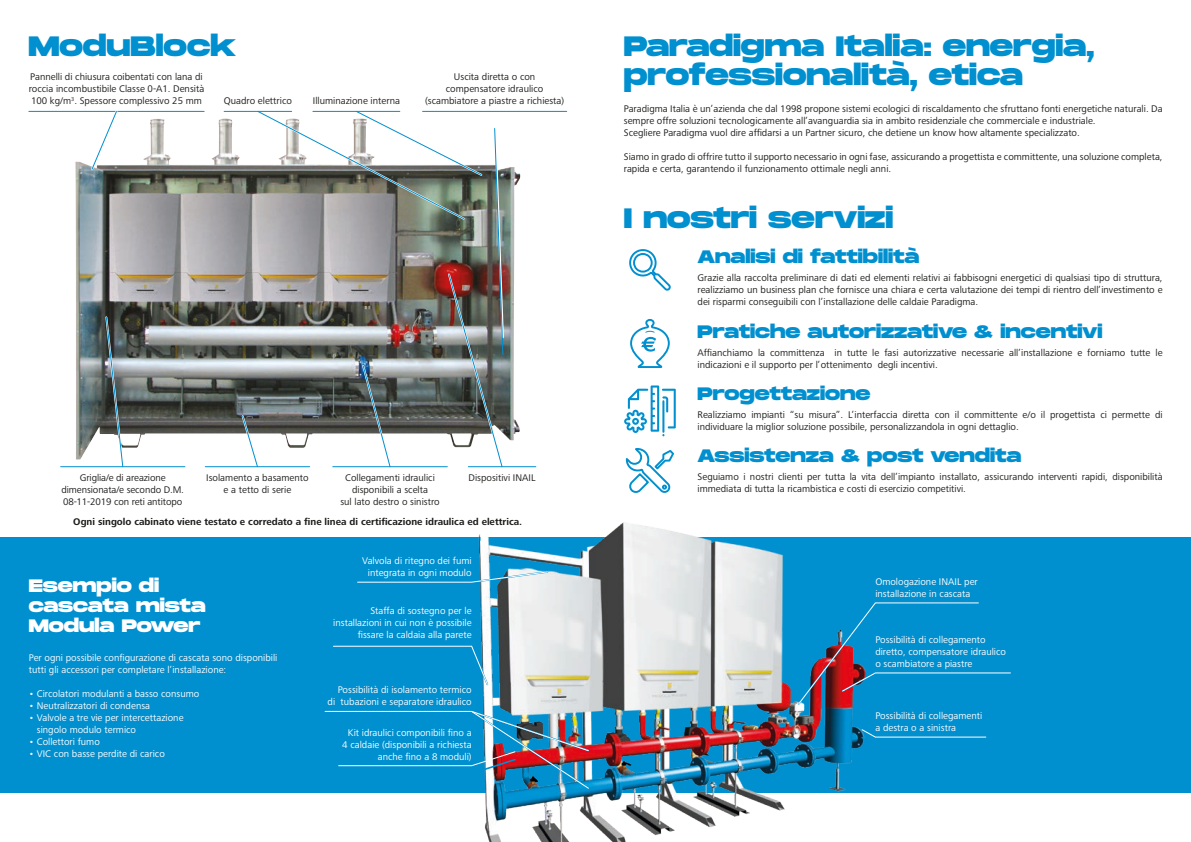
<style>
.page{position:relative;width:1191px;height:842px;background:#fff}
.page>*{position:absolute;margin:0;border:0;box-sizing:border-box;transform-origin:0 0}
.Titoli_1{font:800 28px/29px "Monument Extended";color:#008fcf}
.Titoli_3{font:800 18px "Monument Extended";color:#008fcf}
.Titoli_3-2{font:800 18px "Monument Extended";color:#fff}
.Testo{font:10px/12px "Frutiger Next LTW1 G";color:#1d1d1b}
.Testo-2{font:10px/12px "Frutiger Next LTW1 G";color:#fff}
.Testo-3{font:700 10px "Frutiger Next LTW1 G";color:#1d1d1b}
</style>
<div class="page">
<div style="left:0;top:538px;width:1191px;height:255px;background:#008fcf"></div>
<img style="left:457px;top:522px;width:421px;height:320px">
<svg style="left:357px;top:570px;width:192px;height:14px"></svg>
<svg style="left:796px;top:601px;width:215px;height:105px"></svg>
<svg style="left:860px;top:729px;width:127px;height:17px"></svg>
<svg style="left:333px;top:645px;width:156px;height:41px"></svg>
<img style="left:324px;top:709px;width:266px;height:81px">
<img style="left:75px;top:119px;width:445px;height:340px">
<hr style="left:422px;top:111px;width:145px;height:1px;background:#008fcf">
<svg style="left:104px;top:315px;width:21px;height:153px"></svg>
<hr style="left:29px;top:111px;width:175px;height:1px;background:#008fcf">
<hr style="left:205px;top:466px;width:105px;height:1px;background:#008fcf">
<hr style="left:468px;top:466px;width:68px;height:1px;background:#008fcf">
<hr style="left:61px;top:466px;width:124px;height:1px;background:#008fcf">
<hr style="left:224px;top:111px;width:68px;height:1px;background:#008fcf">
<img style="left:240px;top:110px;width:265px;height:358px">
<svg style="left:89px;top:110px;width:30px;height:62px"></svg>
<svg style="left:629px;top:249px;width:42px;height:42px"></svg>
<svg style="left:624px;top:385px;width:52px;height:51px"></svg>
<svg style="left:630px;top:318px;width:40px;height:50px"></svg>
<svg style="left:625px;top:448px;width:49px;height:45px"></svg>
<p class="Titoli_1" style="left:28px;top:31px;width:209px">ModuBlock</p>
<p class="Titoli_1" style="left:624px;top:31px;width:472px">Paradigma Italia: energia, professionalità, etica</p>
<p class="Testo" style="left:624px;top:103px;width:540px">Paradigma Italia è un’azienda che dal 1998 propone sistemi ecologici di riscaldamento che sfruttano fonti energetiche naturali. Da sempre offre soluzioni tecnologicamente all’avanguardia sia in ambito residenziale che commerciale e industriale.</p>
<p class="Testo" style="left:624px;top:127px;width:457px">Scegliere Paradigma vuol dire affidarsi a un Partner sicuro, che detiene un know how altamente specializzato.</p>
<p class="Testo" style="left:624px;top:151px;width:540px">Siamo in grado di offrire tutto il supporto necessario in ogni fase, assicurando a progettista e committente, una soluzione completa, rapida e certa, garantendo il funzionamento ottimale negli anni.</p>
<p class="Titoli_1" style="left:624px;top:203px;width:271px">I nostri servizi</p>
<p class="Titoli_3" style="left:697px;top:244px;width:223px">Analisi di fattibilità</p>
<p class="Testo" style="left:697px;top:272px;width:466px;text-align:justify">Grazie alla raccolta preliminare di dati ed elementi relativi ai fabbisogni energetici di qualsiasi tipo di struttura, realizziamo un business plan che fornisce una chiara e certa valutazione dei tempi di rientro dell’investimento e dei risparmi conseguibili con l’installazione delle caldaie Paradigma.</p>
<p class="Titoli_3" style="left:697px;top:318px;width:406px">Pratiche autorizzative &amp; incentivi</p>
<p class="Testo" style="left:697px;top:346px;width:466px">Affianchiamo la committenza in tutte le fasi autorizzative necessarie all’installazione e forniamo tutte le indicazioni e il supporto per l’ottenimento degli incentivi.</p>
<p class="Titoli_3" style="left:697px;top:380px;width:174px">Progettazione</p>
<p class="Testo" style="left:697px;top:408px;width:466px">Realizziamo impianti “su misura”. L’interfaccia diretta con il committente e/o il progettista ci permette di individuare la miglior soluzione possibile, personalizzandola in ogni dettaglio.</p>
<p class="Titoli_3" style="left:697px;top:442px;width:325px">Assistenza &amp; post vendita</p>
<p class="Testo" style="left:697px;top:470px;width:466px">Seguiamo i nostri clienti per tutta la vita dell’impianto installato, assicurando interventi rapidi, disponibilità immediata di tutta la ricambistica e costi di esercizio competitivi.</p>
<p class="Testo" style="left:29px;top:71px;width:177px">Pannelli di chiusura coibentati con lana di roccia incombustibile Classe 0-A1. Densità<br>100 kg/m<sup>3</sup>. Spessore complessivo 25 mm</p>
<p class="Testo" style="left:454px;top:71px;width:83px">Uscita diretta o con</p>
<p class="Testo" style="left:446px;top:83px;width:99px">compensatore idraulico</p>
<p class="Testo" style="left:425px;top:95px;width:141px">(scambiatore a piastre a richiesta)</p>
<p class="Testo" style="left:224px;top:95px;width:70px">Quadro elettrico</p>
<p class="Testo" style="left:313px;top:95px;width:89px">Illuminazione interna</p>
<p class="Testo" style="left:62px;top:472px;width:124px;text-align:center">Griglia/e di areazione dimensionata/e secondo D.M.<br>08-11-2019 con reti antitopo</p>
<p class="Testo" style="left:206px;top:472px;width:104px">Isolamento a basamento</p>
<p class="Testo" style="left:224px;top:484px;width:69px">e a tetto di serie</p>
<p class="Testo" style="left:345px;top:472px;width:91px;text-align:center">Collegamenti idraulici disponibili a scelta</p>
<p class="Testo" style="left:340px;top:496px;width:101px">sul lato destro o sinistro</p>
<p class="Testo" style="left:468px;top:472px;width:68px">Dispositivi INAIL</p>
<p class="Testo-3" style="left:73px;top:515px;width:450px">Ogni singolo cabinato viene testato e corredato a fine linea di certificazione idraulica ed elettrica.</p>
<p class="Titoli_3-2" style="left:29px;top:573px;width:132px">Esempio di</p>
<p class="Titoli_3-2" style="left:29px;top:593px;width:178px">cascata mista</p>
<p class="Titoli_3-2" style="left:29px;top:613px;width:173px">Modula Power</p>
<p class="Testo-2" style="left:29px;top:652px;width:250px">Per ogni possibile configurazione di cascata sono disponibili tutti gli accessori per completare l’installazione:</p>
<p class="Testo-2" style="left:29px;top:688px;width:172px">• Circolatori modulanti a basso consumo</p>
<p class="Testo-2" style="left:29px;top:700px;width:123px">• Neutralizzatori di condensa</p>
<p class="Testo-2" style="left:37px;top:712px;width:148px;text-indent:-8px">• Valvole a tre vie per intercettazione singolo modulo termico</p>
<p class="Testo-2" style="left:29px;top:736px;width:73px">• Collettori fumo</p>
<p class="Testo-2" style="left:29px;top:748px;width:137px">• VIC con basse perdite di carico</p>
<p class="Testo-2" style="left:362px;top:555px;width:111px">Valvola di ritegno dei fumi</p>
<p class="Testo-2" style="left:368px;top:567px;width:105px">integrata in ogni modulo</p>
<p class="Testo-2" style="left:333px;top:605px;width:140px;text-align:right">Staffa di sostegno per le installazioni in cui non è possibile fissare la caldaia alla parete</p>
<p class="Testo-2" style="left:338px;top:684px;width:135px">Possibilità di isolamento termico</p>
<p class="Testo-2" style="left:327px;top:696px;width:146px">di tubazioni e separatore idraulico</p>
<p class="Testo-2" style="left:348px;top:727px;width:125px">Kit idraulici componibili fino a</p>
<p class="Testo-2" style="left:342px;top:739px;width:131px">4 caldaie (disponibili a richiesta</p>
<p class="Testo-2" style="left:378px;top:751px;width:95px">anche fino a 8 moduli)</p>
<p class="Testo-2" style="left:875px;top:576px;width:104px">Omologazione INAIL per installazione in cascata</p>
<p class="Testo-2" style="left:875px;top:634px;width:112px">Possibilità di collegamento</p>
<p class="Testo-2" style="left:875px;top:646px;width:132px">diretto, compensatore idraulico</p>
<p class="Testo-2" style="left:875px;top:658px;width:99px">o scambiatore a piastre</p>
<p class="Testo-2" style="left:875px;top:710px;width:108px">Possibilità di collegamenti</p>
<p class="Testo-2" style="left:875px;top:722px;width:82px">a destra o a sinistra</p>
</div>
